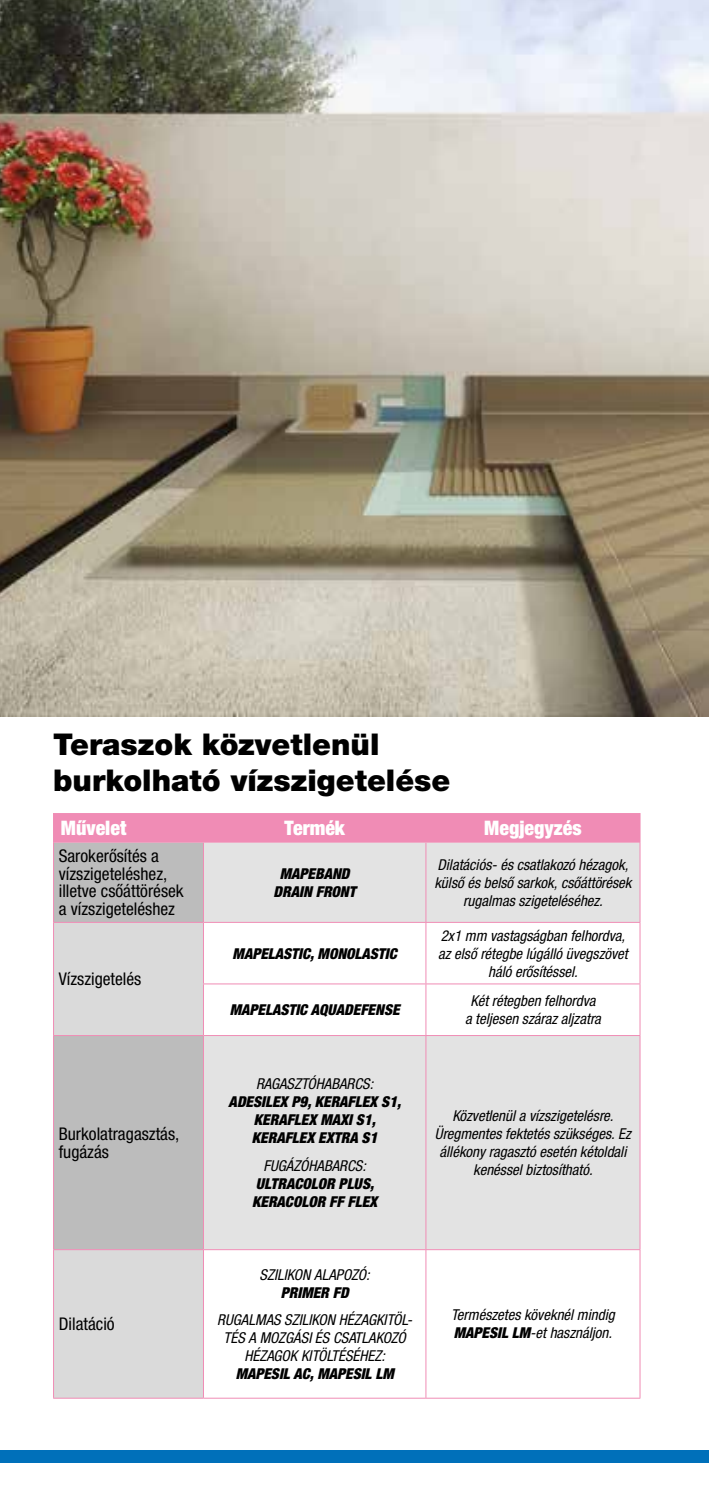
<style>
.page{position:relative;width:709px;height:1489px;background:#fff}
.page>*{position:absolute;margin:0;border:0;box-sizing:border-box;transform-origin:0 0}
.t1{font:900 30px/36px "Helvetica Neue LTW1 G";color:#000}
.t2{font:900 condensed 20px "Helvetica Neue LTW1 G";color:#fff}
.t3{font:condensed 17.5px/17.5px "Helvetica Neue LTW1 G";color:#000}
.t4{font:italic condensed 15px/18px "Helvetica Neue LTW1 G";color:#000;text-align:center}
.t5{font:italic 900 condensed 15px/18px "Helvetica Neue LTW1 G";color:#000;text-align:center}
.s1{font-weight:900}
</style>
<div class="page">
<img style="left:0;top:0;width:709px;height:716px">
<div style="left:54px;top:842px;width:149px;height:79px;background:#bcbcbc"></div>
<div style="left:204px;top:842px;width:435px;height:79px;background:#e3e3e3"></div>
<svg style="left:54px;top:922px;width:149px;height:475px;background:#ccc"></svg>
<svg style="left:204px;top:922px;width:435px;height:475px"></svg>
<hr style="left:53px;top:842px;width:1px;height:80px;background:#f08cb5">
<hr style="left:203px;top:842px;width:1px;height:80px;background:#f08cb5">
<hr style="left:425px;top:842px;width:1px;height:80px;background:#f08cb5">
<hr style="left:639px;top:842px;width:1px;height:80px;background:#f08cb5">
<hr style="left:53px;top:921px;width:150px;height:1px;background:#f08cb5">
<hr style="left:53px;top:922px;width:1px;height:61px;background:#f08cb5">
<hr style="left:53px;top:983px;width:1px;height:52px;background:#f08cb5">
<hr style="left:203px;top:921px;width:223px;height:1px;background:#f08cb5">
<hr style="left:203px;top:922px;width:1px;height:61px;background:#f08cb5">
<hr style="left:426px;top:921px;width:214px;height:1px;background:#f08cb5">
<hr style="left:425px;top:922px;width:1px;height:61px;background:#f08cb5">
<hr style="left:639px;top:922px;width:1px;height:61px;background:#f08cb5">
<hr style="left:203px;top:983px;width:223px;height:1px;background:#f08cb5">
<hr style="left:203px;top:984px;width:1px;height:51px;background:#f08cb5">
<hr style="left:426px;top:983px;width:214px;height:1px;background:#f08cb5">
<hr style="left:425px;top:984px;width:1px;height:51px;background:#f08cb5">
<hr style="left:639px;top:984px;width:1px;height:51px;background:#f08cb5">
<hr style="left:53px;top:1035px;width:150px;height:1px;background:#f08cb5">
<hr style="left:53px;top:1035px;width:1px;height:214px;background:#f08cb5">
<hr style="left:203px;top:1035px;width:223px;height:1px;background:#f08cb5">
<hr style="left:203px;top:1035px;width:1px;height:214px;background:#f08cb5">
<hr style="left:426px;top:1035px;width:214px;height:1px;background:#f08cb5">
<hr style="left:425px;top:1035px;width:1px;height:214px;background:#f08cb5">
<hr style="left:639px;top:1035px;width:1px;height:214px;background:#f08cb5">
<hr style="left:53px;top:1249px;width:150px;height:1px;background:#f08cb5">
<hr style="left:53px;top:1249px;width:1px;height:148px;background:#f08cb5">
<hr style="left:203px;top:1249px;width:223px;height:1px;background:#f08cb5">
<hr style="left:203px;top:1249px;width:1px;height:148px;background:#f08cb5">
<hr style="left:426px;top:1249px;width:214px;height:1px;background:#f08cb5">
<hr style="left:425px;top:1249px;width:1px;height:148px;background:#f08cb5">
<hr style="left:639px;top:1249px;width:1px;height:148px;background:#f08cb5">
<hr style="left:53px;top:1397px;width:150px;height:1px;background:#f08cb5">
<hr style="left:203px;top:1397px;width:223px;height:1px;background:#f08cb5">
<hr style="left:426px;top:1397px;width:214px;height:1px;background:#f08cb5">
<div style="left:53px;top:813px;width:587px;height:29px;background:#f08cb5"></div>
<div style="left:0;top:1449px;width:709px;height:13px;background:#0070ba"></div>
<h1 class="t1" style="left:53px;top:726px;width:399px">Teraszok közvetlenül burkolható vízszigetelése</h1>
<h2 class="t2" style="left:61px;top:815px;width:67px">Művelet</h2>
<h2 class="t2" style="left:284px;top:816px;width:62px">Termék</h2>
<h2 class="t2" style="left:484px;top:816px;width:99px">Megjegyzés</h2>
<p class="t3" style="left:59px;top:847px;width:126px">Sarokerősítés a vízszigeteléshez, illetve csőáttörések a vízszigeteléshez</p>
<p class="t5" style="left:273px;top:864px;width:84px">MAPEBAND<br>DRAIN FRONT</p>
<p class="t4" style="left:434px;top:855px;width:199px">Dilatációs- és csatlakozó hézagok, külső és belső sarkok, csőáttörések rugalmas szigeteléséhez.</p>
<p class="t3" style="left:59px;top:970px;width:84px">Vízszigetelés</p>
<p class="t3" style="left:59px;top:1125px;width:122px">Burkolatragasztás, fugázás</p>
<p class="t3" style="left:59px;top:1315px;width:57px">Dilatáció</p>
<p class="t5" style="left:233px;top:944px;width:166px">MAPELASTIC, MONOLASTIC</p>
<p class="t4" style="left:438px;top:926px;width:191px">2x1 mm vastagságban felhordva, az első rétegbe lúgálló üvegszövet háló erősítéssel.</p>
<p class="t5" style="left:230px;top:1000px;width:171px">MAPELASTIC AQUADEFENSE</p>
<p class="t4" style="left:465px;top:991px;width:137px">Két rétegben felhordva<br>a teljesen száraz aljzatra</p>
<p class="t4" style="left:256px;top:1074px;width:119px">RAGASZTÓHABARCS:</p>
<p class="t5" style="left:229px;top:1092px;width:174px">ADESILEX P9, KERAFLEX S1,<br>KERAFLEX MAXI S1,<br>KERAFLEX EXTRA S1</p>
<p class="t4" style="left:263px;top:1156px;width:104px">FUGÁZÓHABARCS:</p>
<p class="t5" style="left:252px;top:1174px;width:127px;text-align:left">ULTRACOLOR PLUS,<br>KERACOLOR FF FLEX</p>
<p class="t4" style="left:435px;top:1106px;width:198px">Közvetlenül a vízszigetelésre.<br>Üregmentes fektetés szükséges. Ez állékony ragasztó esetén kétoldali kenéssel biztosítható.</p>
<p class="t4" style="left:260px;top:1265px;width:112px">SZILIKON ALAPOZÓ:</p>
<p class="t5" style="left:281px;top:1282px;width:69px">PRIMER FD</p>
<p class="t4" style="left:217px;top:1310px;width:196px">RUGALMAS SZILIKON HÉZAGKITÖL-<br>TÉS A MOZGÁSI ÉS CSATLAKOZÓ<br>HÉZAGOK KITÖLTÉSÉHEZ:</p>
<p class="t5" style="left:236px;top:1364px;width:160px">MAPESIL AC, MAPESIL LM</p>
<p class="t4" style="left:451px;top:1305px;width:165px;text-align:left">Természetes köveknél mindig<br><span class="s1">MAPESIL LM</span>-et használjon.</p>
</div>
